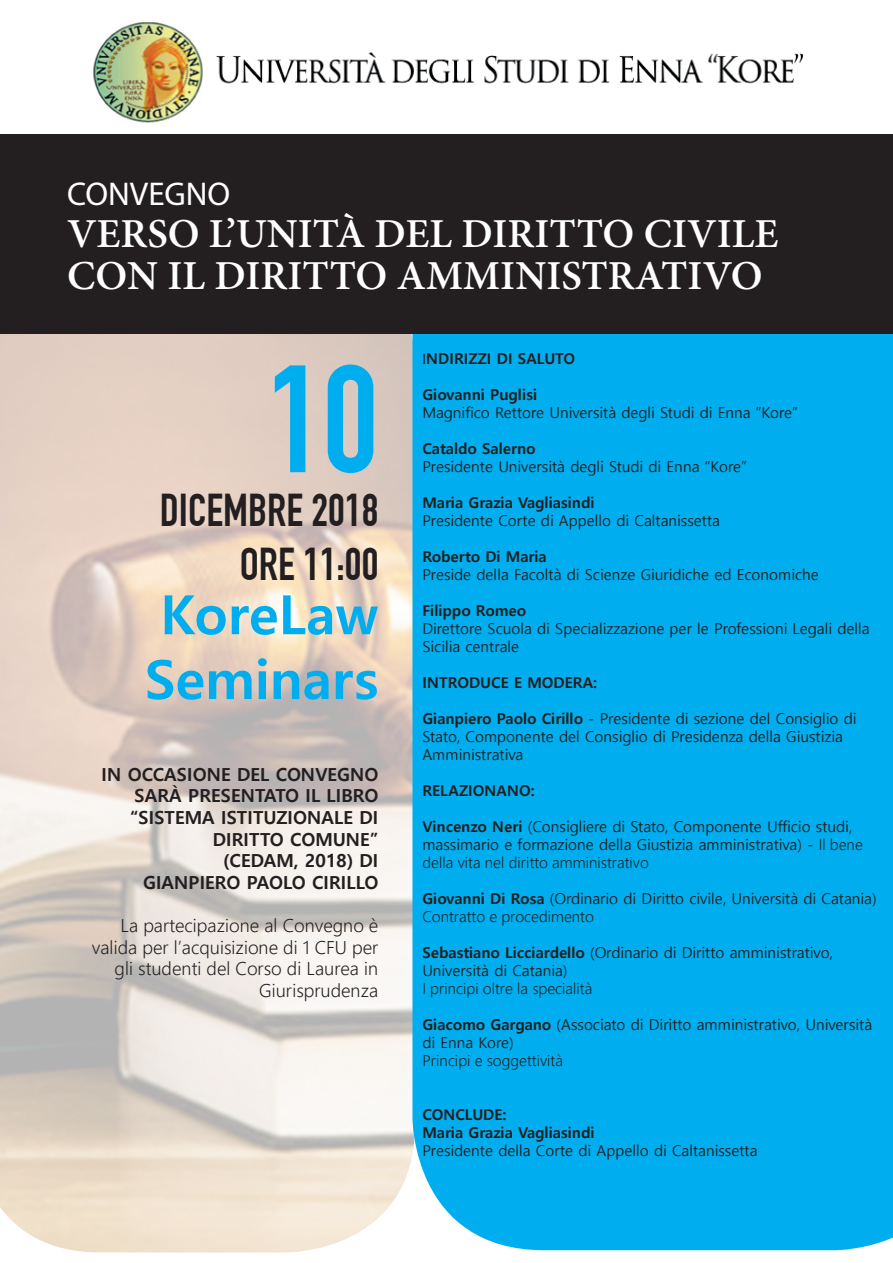
<style>
.page{position:relative;width:893px;height:1263px;background:#fff}
.page>*{position:absolute;margin:0;border:0;box-sizing:border-box;transform-origin:0 0}
.t1{font:700 150px "DIN Condensed";color:#00aeef}
.t2{font:700 54px/64.8px "Malgun Gothic";color:#00aeef}
.t3{font:700 45px/54px "DIN Condensed";color:#231f20;text-align:right}
.t4{font:700 40.5px/42px "Adobe Hebrew";color:#fff}
.t5{font:33px "Myriad Pro";color:#fff}
.t6{font:700 18px/21.6px "Malgun Gothic";color:#231f20;text-align:right}
.t7{font:300 18px/21.6px "Malgun Gothic";color:#231f20;text-align:right}
.t8{font:15px/18px "Malgun Gothic";color:#231f20}
.t9{font:700 15px/18px "Malgun Gothic";color:#231f20}
.t10{font:300 15px "Malgun Gothic";color:#231f20}
.s1{font-family:"Myriad Pro";font-weight:400}
.s2{font-weight:700}
.s3{font-weight:300}
</style>
<div class="page">
<div style="left:412px;top:334px;width:481px;height:916px;background:#00aeef"></div>
<img style="left:93px;top:22px;width:711px;height:101px">
<div style="left:0;top:134px;width:893px;height:200px;background:#231f20"></div>
<h3 class="t5" style="left:67px;top:174px;width:165px">CONVEGNO</h3>
<h3 class="t4" style="left:67px;top:214px;width:713px">VERSO L’UNITÀ DEL DIRITTO CIVILE<br>CON IL DIRITTO AMMINISTRATIVO</h3>
<h1 class="t1" style="left:267px;top:332px;width:113px">10</h1>
<h3 class="t3" style="left:160px;top:484px;width:220px">DICEMBRE 2018<br>ORE 11:00</h3>
<h2 class="t2" style="left:145px;top:583px;width:235px">KoreLaw<br>Seminars</h2>
<p class="t6" style="left:102px;top:764px;width:278px">IN OCCASIONE DEL CONVEGNO<br>SARÀ PRESENTATO IL LIBRO “SISTEMA ISTITUZIONALE DI<br>DIRITTO COMUNE”<br>(CEDAM, 2018) DI<br>GIANPIERO PAOLO CIRILLO</p>
<p class="t7" style="left:92px;top:915px;width:288px">La partecipazione al Convegno è valida per l’acquisizione di 1 CFU per gli studenti del Corso di Laurea in<br>Giurisprudenza</p>
<p class="t9" style="left:423px;top:349px;width:154px"><span class="s1">I</span>NDIRIZZI DI SALUTO</p>
<p class="t9" style="left:422px;top:385px;width:116px">Giovanni Puglisi</p>
<p class="t8" style="left:422px;top:404px;width:377px">Magnifico Rettore Università degli Studi di Enna “Kore”</p>
<p class="t9" style="left:422px;top:439px;width:115px">Cataldo Salerno</p>
<p class="t8" style="left:422px;top:458px;width:326px">Presidente Università degli Studi di Enna “Kore”</p>
<p class="t9" style="left:422px;top:493px;width:174px">Maria Grazia Vagliasindi</p>
<p class="t8" style="left:422px;top:512px;width:299px">Presidente Corte di Appello di Caltanissetta</p>
<p class="t9" style="left:422px;top:547px;width:126px">Roberto Di Maria</p>
<p class="t8" style="left:422px;top:566px;width:398px">Preside della Facoltà di Scienze Giuridiche ed Economiche</p>
<p class="t9" style="left:422px;top:601px;width:105px">Filippo Romeo</p>
<p class="t8" style="left:422px;top:620px;width:449px">Direttore Scuola di Specializzazione per le Professioni Legali della<br>Sicilia centrale</p>
<p class="t9" style="left:422px;top:673px;width:176px">INTRODUCE E MODERA:</p>
<p class="t8" style="left:422px;top:710px;width:436px"><span class="s2">Gianpiero Paolo Cirillo</span> - Presidente di sezione del Consiglio di<br>Stato, Componente del Consiglio di Presidenza della Giustizia<br>Amministrativa</p>
<p class="t9" style="left:422px;top:781px;width:114px">RELAZIONANO:</p>
<p class="t8" style="left:422px;top:818px;width:442px"><span class="s2">Vincenzo Neri</span> (Consigliere di Stato, Componente Ufficio studi, massimario e formazione della Giustizia amministrativa) - <span class="s3">Il bene della vita nel diritto amministrativo</span></p>
<p class="t8" style="left:422px;top:890px;width:456px"><span class="s2">Giovanni Di Rosa</span> (Ordinario di Diritto civile, Università di Catania)<br><span class="s3">Contratto e procedimento</span></p>
<p class="t8" style="left:422px;top:944px;width:412px"><span class="s2">Sebastiano Licciardello</span> (Ordinario di Diritto amministrativo,<br>Università di Catania)</p>
<p class="t10" style="left:422px;top:979px;width:172px">I principi oltre la specialità</p>
<p class="t8" style="left:422px;top:1016px;width:451px"><span class="s2">Giacomo Gargano</span> (Associato di Diritto amministrativo, Università di Enna Kore)</p>
<p class="t10" style="left:422px;top:1051px;width:142px">Principi e soggettività</p>
<p class="t9" style="left:422px;top:1105px;width:174px">CONCLUDE:<br>Maria Grazia Vagliasindi</p>
<p class="t8" style="left:422px;top:1142px;width:337px">Presidente della Corte di Appello di Caltanissetta</p>
</div>
